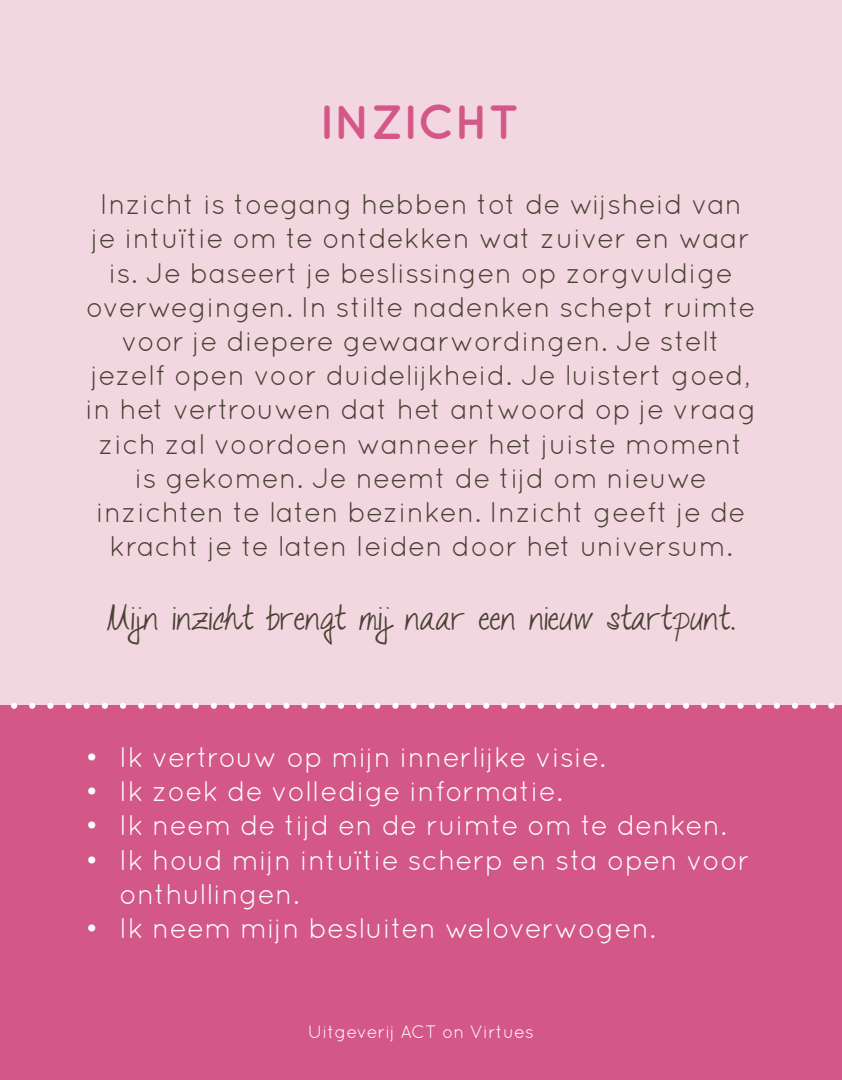
<style>
.page{position:relative;width:842px;height:1080px;background:#fff}
.page>*{position:absolute;margin:0;border:0;box-sizing:border-box;transform-origin:0 0}
.Deugd_Back{font:700 48px "Quicksand";color:#d35888}
.Mijn{font:33px "Talkingtothe Moon";color:#4a4234}
.Deugd_tekst_back{font:28.5px/34.2px "Quicksand";color:#4a4234;text-align:center}
.Deugd__Back_Opsommin{font:28.5px/34.2px "Quicksand";color:#fff}
.Copyright{font:18px "Quicksand";color:#fff}
</style>
<div class="page">
<div style="left:0;top:0;width:842px;height:706px;background:#f3d7e0"></div>
<div style="left:0;top:706px;width:842px;height:374px;background:#d35888"></div>
<svg style="left:0;top:703px;width:842px;height:6px"></svg>
<p class="Deugd_Back" style="left:319px;top:94px;width:202px">INZICHT</p>
<p class="Deugd_tekst_back" style="left:86px;top:187px;width:672px">Inzicht is toegang hebben tot de wijsheid van je intuïtie om te ontdekken wat zuiver en waar is. Je baseert je beslissingen op zorgvuldige overwegingen. In stilte nadenken schept ruimte voor je diepere gewaarwordingen. Je stelt jezelf open voor duidelijkheid. Je luistert goed, in het vertrouwen dat het antwoord op je vraag zich zal voordoen wanneer het juiste moment is gekomen. Je neemt de tijd om nieuwe inzichten te laten bezinken. Inzicht geeft je de kracht je te laten leiden door het universum.</p>
<p class="Mijn" style="left:106px;top:599px;width:630px">Mijn inzicht brengt mij naar een nieuw startpunt.</p>
<p class="Deugd__Back_Opsommin" style="left:85px;top:740px;width:522px">• Ik vertrouw op mijn innerlijke visie.</p>
<p class="Deugd__Back_Opsommin" style="left:85px;top:774px;width:479px">• Ik zoek de volledige informatie.</p>
<p class="Deugd__Back_Opsommin" style="left:85px;top:808px;width:643px">• Ik neem de tijd en de ruimte om te denken.</p>
<p class="Deugd__Back_Opsommin" style="left:119px;top:842px;width:632px;text-indent:-34px">• Ik houd mijn intuïtie scherp en sta open voor onthullingen.</p>
<p class="Deugd__Back_Opsommin" style="left:85px;top:911px;width:572px">• Ik neem mijn besluiten weloverwogen.</p>
<p class="Copyright" style="left:308px;top:1021px;width:228px">Uitgeverij ACT on Virtues</p>
</div>
